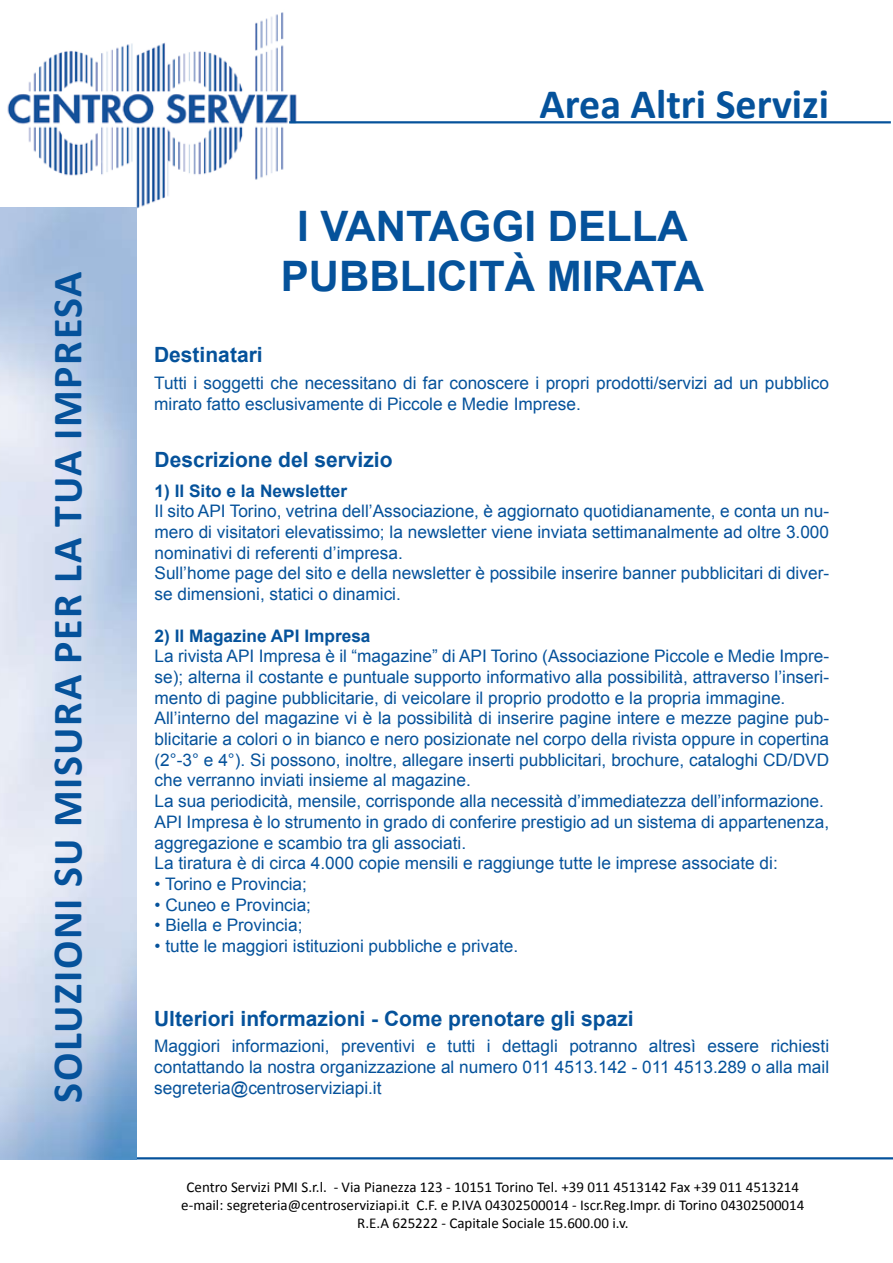
<style>
.page{position:relative;width:893px;height:1263px;background:#fff}
.page>*{position:absolute;margin:0;border:0;box-sizing:border-box;transform-origin:0 0}
.t1{font:700 42px "Calibri";letter-spacing:.04em;color:#05529b}
.t2{font:700 42px/50.4px "Arial";color:#05529b;text-align:center}
.t3{font:700 21px "Arial";color:#05529b}
.t4{font:17.25px/20.7px "Arial";color:#05529b}
.t5{font:700 17.25px "Arial";color:#05529b}
.t6{font:15px/18px "Calibri";color:#000;text-align:center}
</style>
<div class="page">
<img style="left:7px;top:12px;width:298px;height:197px">
<img style="left:0;top:207px;width:137px;height:952px">
<hr style="left:289px;top:121px;width:602px;height:2px;background:#05529b">
<hr style="left:137px;top:1157px;width:756px;height:2px;background:#05529b">
<h1 class="t1" style="left:41px;top:1103px;width:833px;rotate:-90deg">Soluzioni su misura per la tua impresa</h1>
<h1 class="t1" style="left:539px;top:78px;width:291px">Area Altri Servizi</h1>
<h1 class="t2" style="left:281px;top:202px;width:425px">I VANTAGGI DELLA<br>PUBBLICITÀ MIRATA</h1>
<p class="t3" style="left:154px;top:341px;width:110px">Destinatari</p>
<p class="t4" style="left:154px;top:373px;width:676px">Tutti i soggetti che necessitano di far conoscere i propri prodotti/servizi ad un pubblico mirato fatto esclusivamente di Piccole e Medie Imprese.</p>
<p class="t3" style="left:155px;top:445px;width:240px">Descrizione del servizio</p>
<p class="t5" style="left:155px;top:479px;width:194px">1) Il Sito e la Newsletter</p>
<p class="t4" style="left:155px;top:501px;width:676px">Il sito API Torino, vetrina dell’Associazione, è aggiornato quotidianamente, e conta un nu&shy;mero di visitatori elevatissimo; la newsletter viene inviata settimanalmente ad oltre 3.000 nominativi di referenti d’impresa.<br>Sull’home page del sito e della newsletter è possibile inserire banner pubblicitari di diver&shy;se dimensioni, statici o dinamici.</p>
<p class="t5" style="left:155px;top:624px;width:218px">2) Il Magazine API Impresa</p>
<p class="t4" style="left:155px;top:646px;width:676px">La rivista API Impresa è il “magazine” di API Torino (Associazione Piccole e Medie Impre&shy;se); alterna il costante e puntuale supporto informativo alla possibilità, attraverso l’inseri&shy;mento di pagine pubblicitarie, di veicolare il proprio prodotto e la propria immagine.<br>All’interno del magazine vi è la possibilità di inserire pagine intere e mezze pagine pub&shy;blicitarie a colori o in bianco e nero posizionate nel corpo della rivista oppure in copertina (2°-3° e 4°). Si possono, inoltre, allegare inserti pubblicitari, brochure, cataloghi CD/DVD che verranno inviati insieme al magazine.<br>La sua periodicità, mensile, corrisponde alla necessità d’immediatezza dell’informazione.<br>API Impresa è lo strumento in grado di conferire prestigio ad un sistema di appartenenza, aggregazione e scambio tra gli associati.<br>La tiratura è di circa 4.000 copie mensili e raggiunge tutte le imprese associate di:</p>
<p class="t4" style="left:155px;top:874px;width:154px">• Torino e Provincia;</p>
<p class="t4" style="left:155px;top:894px;width:158px">• Cuneo e Provincia;</p>
<p class="t4" style="left:155px;top:915px;width:149px">• Biella e Provincia;</p>
<p class="t4" style="left:155px;top:936px;width:365px">• tutte le maggiori istituzioni pubbliche e private.</p>
<p class="t3" style="left:154px;top:1005px;width:481px">Ulteriori informazioni - Come prenotare gli spazi</p>
<p class="t4" style="left:154px;top:1036px;width:676px;text-align:justify">Maggiori informazioni, preventivi e tutti i dettagli potranno altresì essere richiesti contattando la nostra organizzazione al numero 011 4513.142 - 011 4513.289 o alla mail segreteria@centroserviziapi.it</p>
<p class="t6" style="left:181px;top:1178px;width:625px">Centro Servizi PMI S.r.l. - Via Pianezza 123 - 10151 Torino Tel. +39 011 4513142 Fax +39 011 4513214 e-mail: segreteria@centroserviziapi.it C.F. e P.IVA 04302500014 - Iscr.Reg.Impr. di Torino 04302500014<br>R.E.A 625222 - Capitale Sociale 15.600.00 i.v.</p>
</div>
